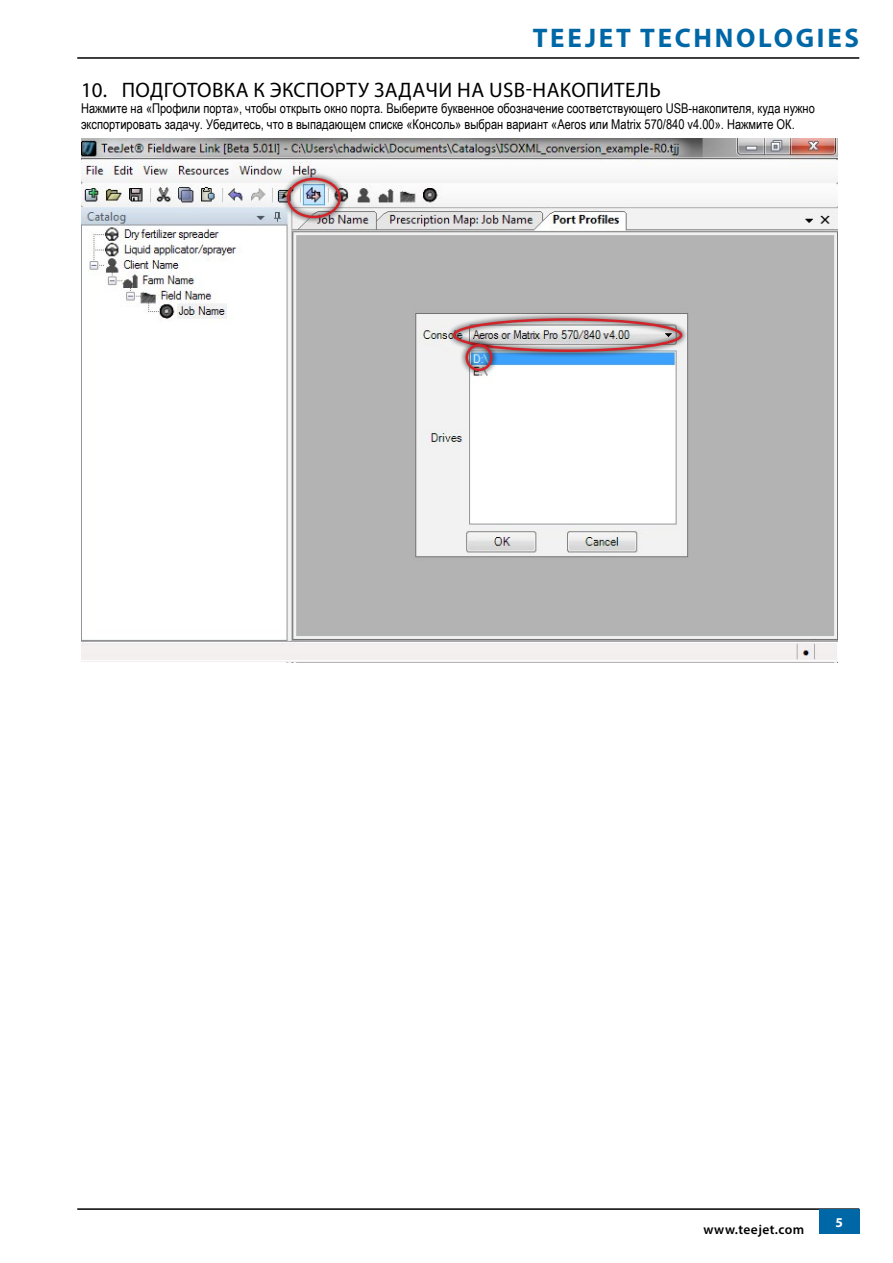
<style>
.page{position:relative;width:893px;height:1263px;background:#fff}
.page>*{position:absolute;margin:0;border:0;box-sizing:border-box;transform-origin:0 0}
.t1{font:700 27px "Myriad Pro";letter-spacing:.1em;color:#0067a6}
.t2{font:21px "Myriad Pro";letter-spacing:.02em;color:#000}
.t3{font:13.5px/16.2px "Arial Narrow";color:#000}
.t4{font:600 13.5px "Myriad Pro";letter-spacing:.03em;color:#000}
.t5{font:700 13.5px "Myriad Pro";color:#fff}
</style>
<div class="page">
<hr style="left:77px;top:57px;width:782px;height:2px;background:#000">
<hr style="left:77px;top:1208px;width:782px;height:2px;background:#000">
<div style="left:819px;top:1209px;width:40px;height:24px;background:#0067a6"></div>
<img style="left:81px;top:139px;width:756px;height:524px">
<div style="left:447px;top:312px;width:241px;height:46px;background:#000;opacity:.75"></div>
<div style="left:453px;top:318px;width:229px;height:34px;border:2px solid #d2232a;border-radius:50%"></div>
<div style="left:281px;top:172px;width:66px;height:52px;background:#000;opacity:.75"></div>
<div style="left:287px;top:178px;width:54px;height:40px;border:2px solid #d2232a;border-radius:50%"></div>
<div style="left:459px;top:338px;width:39px;height:39px;background:#000;opacity:.75"></div>
<div style="left:465px;top:344px;width:27px;height:27px;border:2px solid #d2232a;border-radius:50%"></div>
<h1 class="t1" style="left:533px;top:21px;width:328px">TEEJET TECHNOLOGIES</h1>
<h2 class="t2" style="left:81px;top:77px;width:581px">10. ПОДГОТОВКА К ЭКСПОРТУ ЗАДАЧИ НА USB-НАКОПИТЕЛЬ</h2>
<p class="t3" style="left:81px;top:100px;width:735px">Нажмите на «Профили порта», чтобы открыть окно порта. Выберите буквенное обозначение соответствующего USB-накопителя, куда нужно экспортировать задачу. Убедитесь, что в выпадающем списке «Консоль» выбран вариант «Aeros или Matrix 570/840 v4.00». Нажмите ОК.</p>
<p class="t4" style="left:703px;top:1221px;width:102px">www.teejet.com</p>
<p class="t5" style="left:835px;top:1213px;width:9px">5</p>
</div>
